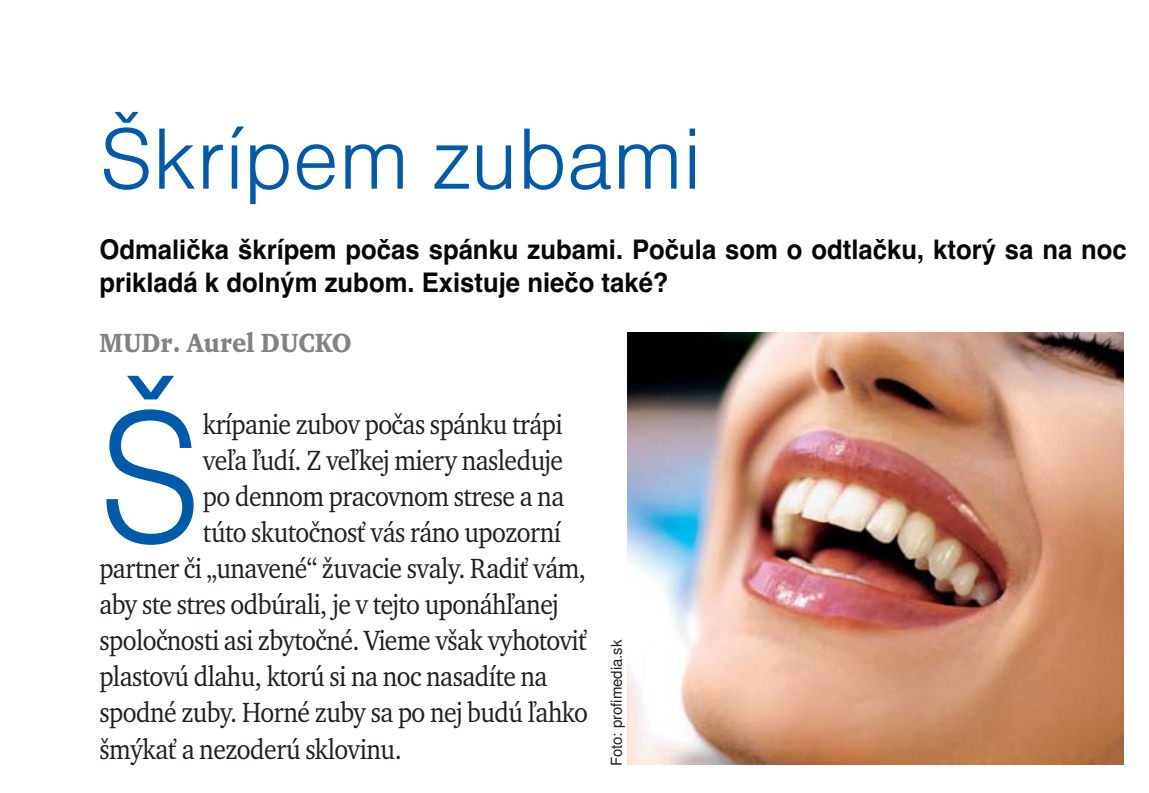
<style>
.page{position:relative;width:1149px;height:793px;background:#fff}
.page>*{position:absolute;margin:0;border:0;box-sizing:border-box;transform-origin:0 0}
.t1{font:300 195.3px "Nimbus San DCE";color:#005aaa;scale:.9 1}
.t2{font:300 90px "Nimbus San DCE";color:#005aaa}
.t3{font:28.5px "Charter Itc TCE";letter-spacing:-.02em;color:#231f20;scale:.9 1}
.t4{font:700 27px/33px "Helvetica";color:#080606;scale:.95 1}
.t5{font:900 27px "Charter Itc TCE";color:#808285;scale:.9 1}
.t6{font:15px "Nimbus San LCE";color:#231f20}
</style>
<div class="page">
<img style="left:627px;top:332px;width:497px;height:433px">
<p class="t2" style="left:100px;top:129px;width:602px">Škrípem zubami</p>
<p class="t4" style="left:99px;top:235px;width:1082px">Odmalička škrípem počas spánku zubami. Počula som o odtlačku, ktorý sa na noc prikladá k dolným zubom. Existuje niečo také?</p>
<p class="t5" style="left:99px;top:332px;width:281px">MUDr. Aurel DUCKO</p>
<p class="t1" style="left:99px;top:412px;width:115px">Š</p>
<p class="t3" style="left:203px;top:413px;width:401px">krípanie zubov počas spánku trápi</p>
<p class="t3" style="left:203px;top:449px;width:401px">veľa ľudí. Z veľkej miery nasleduje</p>
<p class="t3" style="left:203px;top:485px;width:403px">po dennom pracovnom strese a na</p>
<p class="t3" style="left:203px;top:521px;width:399px">túto skutočnosť vás ráno upozorní</p>
<p class="t3" style="left:99px;top:557px;width:542px">partner či „unavené“ žuvacie svaly. Radiť vám,</p>
<p class="t3" style="left:99px;top:593px;width:511px">aby ste stres odbúrali, je v tejto uponáhľanej</p>
<p class="t3" style="left:99px;top:629px;width:543px">spoločnosti asi zbytočné. Vieme však vyhotoviť</p>
<p class="t3" style="left:99px;top:665px;width:499px">plastovú dlahu, ktorú si na noc nasadíte na</p>
<p class="t3" style="left:99px;top:701px;width:544px">spodné zuby. Horné zuby sa po nej budú ľahko</p>
<p class="t3" style="left:99px;top:737px;width:337px">šmýkať a nezoderú sklovinu.</p>
<p class="t6" style="left:611px;top:765px;width:128px;rotate:-90deg">Foto: profimedia.sk</p>
</div>
